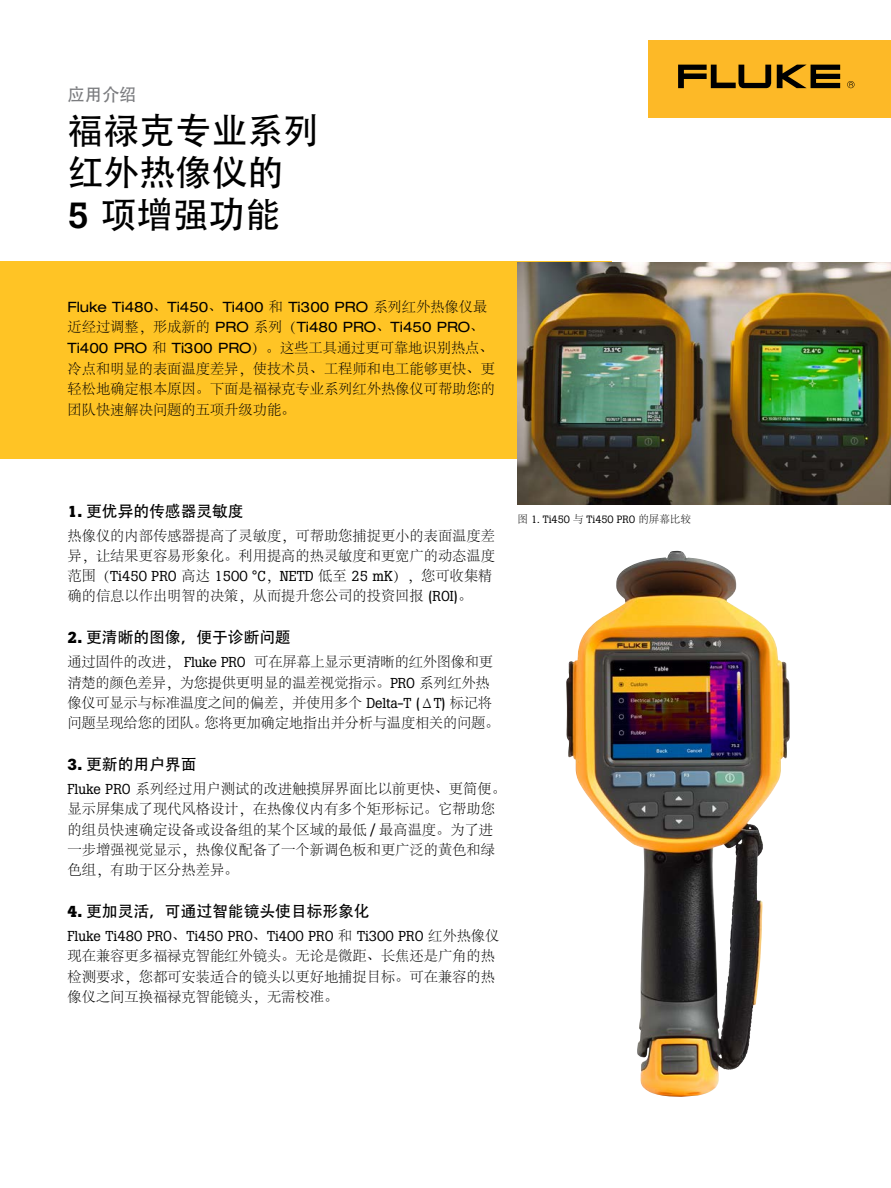
<style>
.page{position:relative;width:891px;height:1188px;background:#fff}
.page>*{position:absolute;margin:0;border:0;box-sizing:border-box;transform-origin:0 0}
.t1{font:36px/42px "Adobe Heiti Std";color:#000}
.t2{font:17.25px "Adobe Heiti Std";color:#7b7c7f}
.t3{font:15.75px "Adobe Heiti Std";color:#000}
.t4{font:300 14.25px/20.2px "Adobe Song Std";color:#000}
.t5{font:14.25px "Boton Pro";color:#000}
.t6{font:expanded 14.25px/20.7px "Helvetica Neue LT Pro";color:#000}
.t7{font:10.5px "Boton Pro";color:#000}
.s1{font-family:"Boton Pro";font-weight:500}
.s2{font-family:"Adobe Song Std";font-weight:300;font-stretch:normal}
.s3{font-family:"Helvetica Neue LT Pro";font-weight:400;font-stretch:expanded}
.s4{font-family:"Boton Pro";font-weight:700}
.s5{font-family:"Adobe Song Std";font-weight:300}
.s6{font-family:"Boton Pro";font-weight:400}
</style>
<div class="page">
<div style="left:0;top:261px;width:612px;height:198px;background:#ffc425"></div>
<img style="left:518px;top:262px;width:373px;height:242px">
<img style="left:566px;top:551px;width:184px;height:546px">
<div style="left:648px;top:40px;width:243px;height:78px;background:#fdb927"></div>
<svg style="left:777px;top:65px;width:63px;height:23px"></svg>
<svg style="left:678px;top:65px;width:93px;height:23px"></svg>
<svg style="left:847px;top:81px;width:8px;height:7px"></svg>
<p class="t2" style="left:68px;top:84px;width:70px">应用介绍</p>
<h1 class="t1" style="left:68px;top:110px;width:253px">福禄克专业系列红外热像仪的<br><span class="s1">5</span> 项增强功能</h1>
<p class="t6" style="left:68px;top:296px;width:421px">Fluke Ti480<span class="s2">、</span>Ti450<span class="s2">、</span>Ti400 <span class="s2">和</span> Ti300 PRO <span class="s2">系列红外热像仪最近经过调整，形成新的</span> PRO <span class="s2">系列（</span>Ti480 PRO<span class="s2">、</span>Ti450 PRO<span class="s2">、</span></p>
<p class="t4" style="left:68px;top:338px;width:429px;line-height:20.7px;text-align:justify"><span class="s3">Ti400 PRO</span> 和 <span class="s3">Ti300 PRO</span>）。这些工具通过更可靠地识别热点、冷点和明显的表面温度差异，使技术员、工程师和电工能够更快、更轻松地确定根本原因。下面是福禄克专业系列红外热像仪可帮助您的团队快速解决问题的五项升级功能。</p>
<p class="t3" style="left:68px;top:501px;width:178px"><span class="s4">1.</span> 更优异的传感器灵敏度</p>
<p class="t4" style="left:68px;top:526px;width:429px">热像仪的内部传感器提高了灵敏度，可帮助您捕捉更小的表面温度差异，让结果更容易形象化。利用提高的热灵敏度和更宽广的动态温度</p>
<p class="t5" style="left:68px;top:567px;width:427px"><span class="s5">范围（</span>Ti450 PRO <span class="s5">高达</span> 1500 °C<span class="s5">，</span>NETD <span class="s5">低至</span> 25 mK<span class="s5">），您可收集精</span></p>
<p class="t4" style="left:68px;top:587px;width:406px">确的信息以作出明智的决策，从而提升您公司的投资回报 <span class="s6">(ROI)</span>。</p>
<p class="t3" style="left:68px;top:628px;width:225px"><span class="s4">2.</span> 更清晰的图像，便于诊断问题</p>
<p class="t4" style="left:67px;top:653px;width:433px">通过固件的改进， <span class="s6">Fluke PRO</span> 可在屏幕上显示更清晰的红外图像和更清楚的颜色差异，为您提供更明显的温差视觉指示。<span class="s6">PRO</span> 系列红外热像仪可显示与标准温度之间的偏差，并使用多个 <span class="s6">Delta-T (</span>Δ<span class="s6">T)</span> 标记将问题呈现给您的团队。您将更加确定地指出并分析与温度相关的问题。</p>
<p class="t3" style="left:68px;top:755px;width:130px"><span class="s4">3.</span> 更新的用户界面</p>
<p class="t4" style="left:68px;top:779px;width:440px"><span class="s6">Fluke PRO</span> 系列经过用户测试的改进触摸屏界面比以前更快、更简便。显示屏集成了现代风格设计，在热像仪内有多个矩形标记。它帮助您的组员快速确定设备或设备组的某个区域的最低 <span class="s6">/</span> 最高温度。为了进一步增强视觉显示，热像仪配备了一个新调色板和更广泛的黄色和绿色组，有助于区分热差异。</p>
<p class="t3" style="left:68px;top:902px;width:304px"><span class="s4">4.</span> 更加灵活，可通过智能镜头使目标形象化</p>
<p class="t5" style="left:68px;top:927px;width:433px">Fluke Ti480 PRO<span class="s5">、</span>Ti450 PRO<span class="s5">、</span>Ti400 PRO <span class="s5">和</span> Ti300 PRO <span class="s5">红外热像仪</span></p>
<p class="t4" style="left:68px;top:947px;width:429px;text-align:justify">现在兼容更多福禄克智能红外镜头。无论是微距、长焦还是广角的热检测要求，您都可安装适合的镜头以更好地捕捉目标。可在兼容的热像仪之间互换福禄克智能镜头，无需校准。</p>
<p class="t7" style="left:518px;top:513px;width:175px"><span class="s5">图</span> 1. Ti450 <span class="s5">与</span> Ti450 PRO <span class="s5">的屏幕比较</span></p>
</div>
